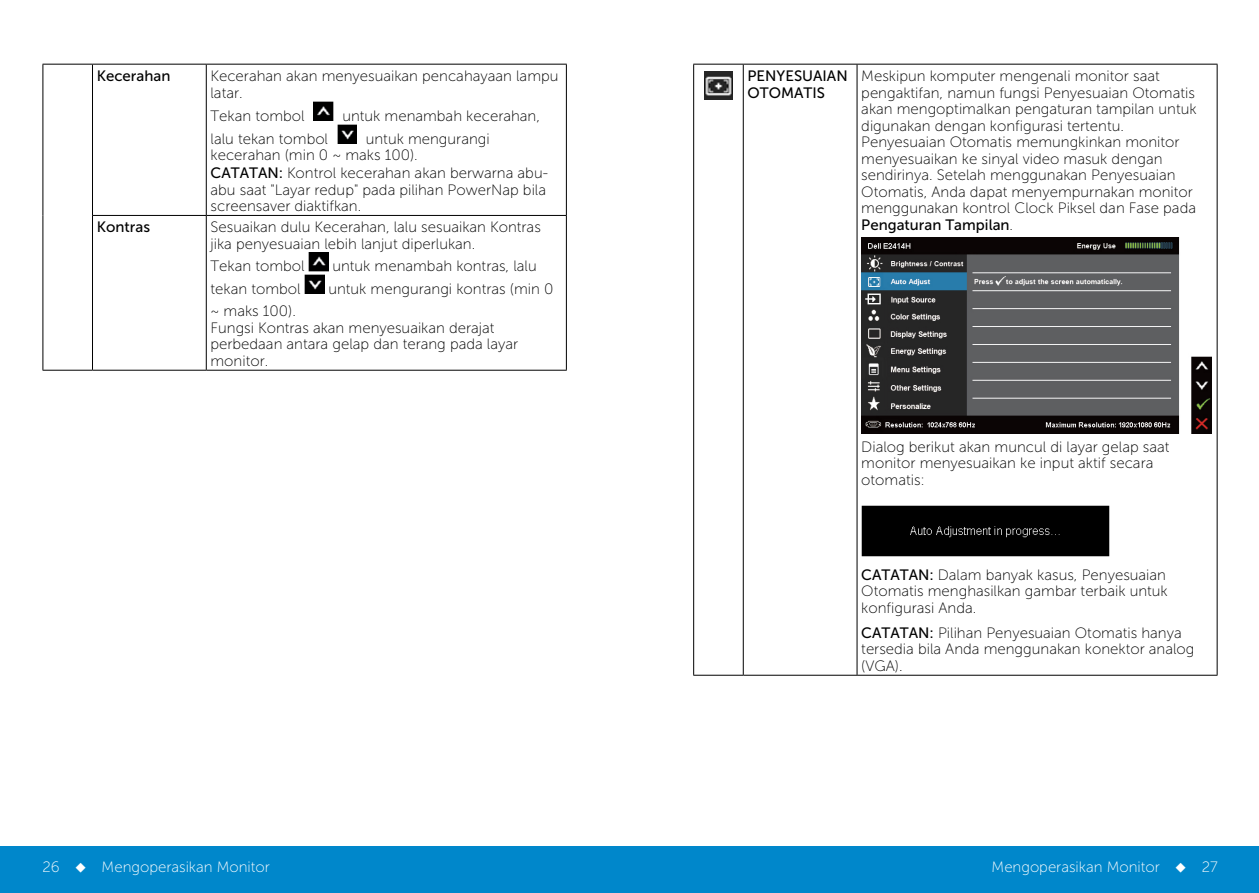
<style>
.page{position:relative;width:1259px;height:893px;background:#fff}
.page>*{position:absolute;margin:0;border:0;box-sizing:border-box;transform-origin:0 0}
.t1{font:15px/16.5px "Museo Sans For Dell 100";color:#000}
.t2{font:15px/16.5px "Museo Sans For Dell 500";color:#000}
.t3{font:15px "Museo Sans For Dell 100";color:#fff}
.s1{font-family:"Museo Sans For Dell 500"}
.s2{font-family:"Museo Sans For Dell 100"}
</style>
<div class="page">
<div style="left:0;top:846px;width:629px;height:47px;background:#0087cb"></div>
<div style="left:629px;top:846px;width:630px;height:47px;background:#0087cb"></div>
<hr style="left:43px;top:64px;width:49px;height:1px;background:#000">
<hr style="left:43px;top:65px;width:1px;height:150px;background:#000">
<hr style="left:92px;top:64px;width:114px;height:1px;background:#000">
<hr style="left:92px;top:65px;width:1px;height:150px;background:#000">
<hr style="left:206px;top:64px;width:361px;height:1px;background:#000">
<hr style="left:206px;top:65px;width:1px;height:150px;background:#000">
<hr style="left:566px;top:65px;width:1px;height:150px;background:#000">
<hr style="left:43px;top:215px;width:1px;height:155px;background:#000">
<hr style="left:92px;top:215px;width:114px;height:1px;background:#000">
<hr style="left:92px;top:216px;width:1px;height:154px;background:#000">
<hr style="left:206px;top:215px;width:361px;height:1px;background:#000">
<hr style="left:206px;top:216px;width:1px;height:154px;background:#000">
<hr style="left:566px;top:216px;width:1px;height:154px;background:#000">
<hr style="left:43px;top:370px;width:49px;height:1px;background:#000">
<hr style="left:92px;top:370px;width:114px;height:1px;background:#000">
<hr style="left:206px;top:370px;width:361px;height:1px;background:#000">
<img style="left:314px;top:101px;width:19px;height:19px">
<img style="left:337px;top:124px;width:20px;height:19px">
<img style="left:309px;top:253px;width:19px;height:18px">
<img style="left:305px;top:275px;width:19px;height:18px">
<hr style="left:693px;top:64px;width:50px;height:1px;background:#000">
<hr style="left:693px;top:65px;width:1px;height:610px;background:#000">
<hr style="left:743px;top:64px;width:114px;height:1px;background:#000">
<hr style="left:743px;top:65px;width:1px;height:610px;background:#000">
<hr style="left:857px;top:64px;width:360px;height:1px;background:#000">
<hr style="left:856px;top:65px;width:1px;height:610px;background:#000">
<hr style="left:1216px;top:65px;width:1px;height:610px;background:#000">
<hr style="left:693px;top:675px;width:50px;height:1px;background:#000">
<hr style="left:743px;top:675px;width:114px;height:1px;background:#000">
<hr style="left:857px;top:675px;width:360px;height:1px;background:#000">
<img style="left:704px;top:71px;width:28px;height:28px">
<img style="left:861px;top:238px;width:350px;height:196px">
<img style="left:861px;top:505px;width:248px;height:52px">
<p class="t2" style="left:97px;top:68px;width:75px">Kecerahan</p>
<p class="t1" style="left:210px;top:68px;width:349px">Kecerahan akan menyesuaikan pencahayaan lampu latar.</p>
<p class="t1" style="left:210px;top:107px;width:96px">Tekan tombol</p>
<p class="t1" style="left:342px;top:107px;width:199px">untuk menambah kecerahan,</p>
<p class="t1" style="left:210px;top:130px;width:119px">lalu tekan tombol</p>
<p class="t1" style="left:210px;top:130px;width:281px;text-indent:155px">untuk mengurangi kecerahan (min 0 ~ maks 100).</p>
<p class="t1" style="left:210px;top:165px;width:339px"><span class="s1">CATATAN:</span> Kontrol kecerahan akan berwarna abu&shy;abu saat "Layar redup" pada pilihan PowerNap bila screensaver diaktifkan.</p>
<p class="t2" style="left:97px;top:219px;width:55px">Kontras</p>
<p class="t1" style="left:210px;top:219px;width:332px">Sesuaikan dulu Kecerahan, lalu sesuaikan Kontras jika penyesuaian lebih lanjut diperlukan.</p>
<p class="t1" style="left:210px;top:258px;width:96px">Tekan tombol</p>
<p class="t1" style="left:332px;top:258px;width:206px">untuk menambah kontras, lalu</p>
<p class="t1" style="left:210px;top:281px;width:92px">tekan tombol</p>
<p class="t1" style="left:328px;top:281px;width:226px">untuk mengurangi kontras (min 0</p>
<p class="t1" style="left:210px;top:303px;width:309px">~ maks 100).<br>Fungsi Kontras akan menyesuaikan derajat perbedaan antara gelap dan terang pada layar monitor.</p>
<p class="t2" style="left:747px;top:68px;width:102px">PENYESUAIAN<br>OTOMATIS</p>
<p class="t1" style="left:861px;top:68px;width:337px">Meskipun komputer mengenali monitor saat pengaktifan, namun fungsi Penyesuaian Otomatis akan mengoptimalkan pengaturan tampilan untuk digunakan dengan konfigurasi tertentu.<br>Penyesuaian Otomatis memungkinkan monitor menyesuaikan ke sinyal video masuk dengan sendirinya. Setelah menggunakan Penyesuaian Otomatis, Anda dapat menyempurnakan monitor menggunakan kontrol Clock Piksel dan Fase pada</p>
<p class="t2" style="left:861px;top:216px;width:153px">Pengaturan Tampilan<span class="s2">.</span></p>
<p class="t1" style="left:861px;top:438px;width:310px">Dialog berikut akan muncul di layar gelap saat monitor menyesuaikan ke input aktif secara otomatis:</p>
<p class="t1" style="left:861px;top:567px;width:308px;text-align:justify"><span class="s1">CATATAN:</span> Dalam banyak kasus, Penyesuaian Otomatis menghasilkan gambar terbaik untuk konfigurasi Anda.</p>
<p class="t1" style="left:861px;top:625px;width:335px"><span class="s1">CATATAN:</span> Pilihan Penyesuaian Otomatis hanya tersedia bila Anda menggunakan konektor analog (VGA).</p>
<p class="t3" style="left:43px;top:859px;width:229px">26 ◆ Mengoperasikan Monitor</p>
<p class="t3" style="left:991px;top:859px;width:228px">Mengoperasikan Monitor ◆ 27</p>
</div>
